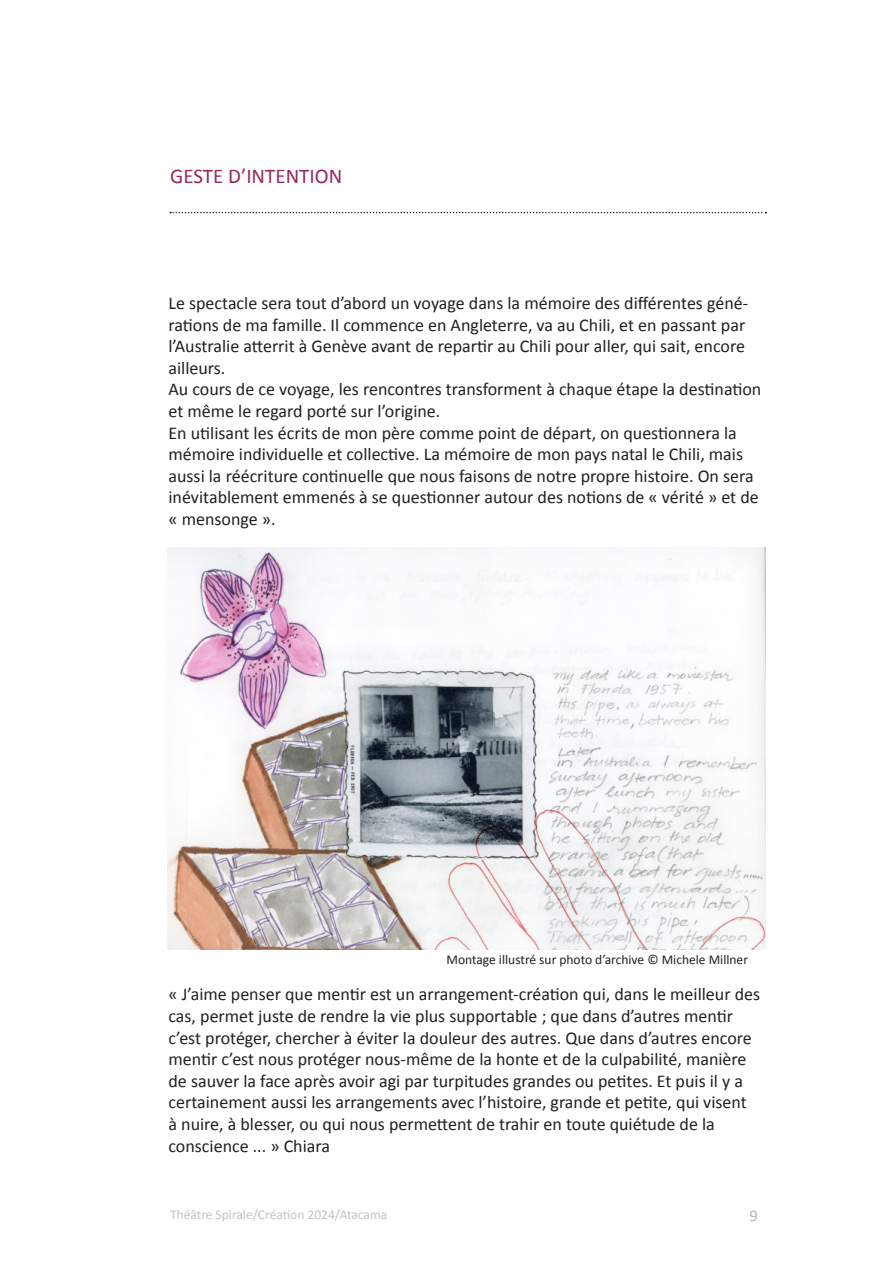
<style>
.page{position:relative;width:893px;height:1263px;background:#fff}
.page>*{position:absolute;margin:0;border:0;box-sizing:border-box;transform-origin:0 0}
.t1{font:21px "Calibri";color:#932b60}
.t2{font:18px/21.6px "Calibri";color:#231f20}
.t3{font:16.5px "Calibri";color:#b2b3b7}
.t4{font:13.5px "Calibri";color:#231f20}
.t5{font:13.5px "Calibri";color:#c2c3c6}
</style>
<div class="page">
<svg style="left:170px;top:212px;width:596px;height:1px"></svg>
<img style="left:168px;top:547px;width:597px;height:402px">
<p class="t1" style="left:170px;top:162px;width:174px">GESTE D’INTENTION</p>
<p class="t2" style="left:169px;top:292px;width:594px">Le spectacle sera tout d’abord un voyage dans la mémoire des différentes géné&shy;rations de ma famille. Il commence en Angleterre, va au Chili, et en passant par l’Australie atterrit à Genève avant de repartir au Chili pour aller, qui sait, encore ailleurs.<br>Au cours de ce voyage, les rencontres transforment à chaque étape la destination et même le regard porté sur l’origine.<br>En utilisant les écrits de mon père comme point de départ, on questionnera la mémoire individuelle et collective. La mémoire de mon pays natal le Chili, mais aussi la réécriture continuelle que nous faisons de notre propre histoire. On sera inévitablement emmenés à se questionner autour des notions de « vérité » et de « mensonge ».</p>
<p class="t4" style="left:446px;top:953px;width:303px">Montage illustré sur photo d’archive © Michele Millner</p>
<p class="t2" style="left:169px;top:984px;width:593px">« J’aime penser que mentir est un arrangement-création qui, dans le meilleur des cas, permet juste de rendre la vie plus supportable ; que dans d’autres mentir c’est protéger, chercher à éviter la douleur des autres. Que dans d’autres encore mentir c’est nous protéger nous-même de la honte et de la culpabilité, manière de sauver la face après avoir agi par turpitudes grandes ou petites. Et puis il y a certainement aussi les arrangements avec l’histoire, grande et petite, qui visent<br>à nuire, à blesser, ou qui nous permettent de trahir en toute quiétude de la conscience ... » Chiara</p>
<p class="t5" style="left:170px;top:1206px;width:219px">Théâtre Spirale/Création 2024/Atacama</p>
<p class="t3" style="left:749px;top:1208px;width:10px">9</p>
</div>
